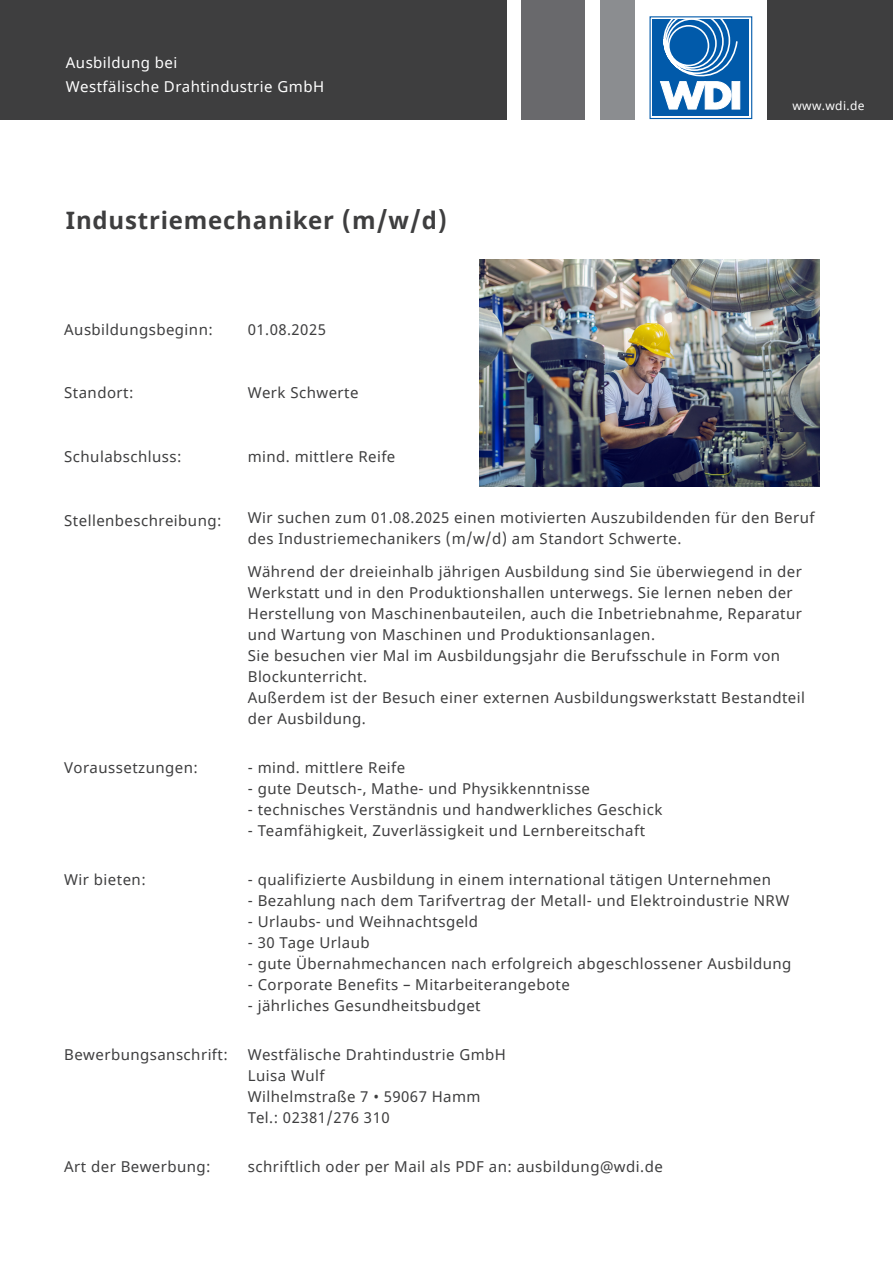
<style>
.page{position:relative;width:893px;height:1263px;background:#fff}
.page>*{position:absolute;margin:0;border:0;box-sizing:border-box;transform-origin:0 0}
.t1{font:700 24px "Noto Sans";letter-spacing:.035em;color:#3e3e3f}
.t2{font:15px/21px "Noto Sans";letter-spacing:.03em;color:#3e3e3f}
.t3{font:15px/24px "Noto Sans";letter-spacing:.03em;color:#fff}
.t4{font:12px "Noto Sans";letter-spacing:.03em;color:#fff}
</style>
<div class="page">
<svg style="left:652px;top:19px;width:97px;height:97px"></svg>
<div style="left:649px;top:16px;width:103px;height:103px;border:1px solid #015aaa"></div>
<div style="left:653px;top:20px;width:96px;height:96px;background:#015aaa"></div>
<svg style="left:659px;top:20px;width:79px;height:90px"></svg>
<div style="left:731px;top:81px;width:9px;height:29px;background:#fff;border:1px solid #fff"></div>
<div style="left:0;top:0;width:506px;height:119px;background:#3e3e3f"></div>
<div style="left:521px;top:0;width:64px;height:119px;background:#69696c"></div>
<div style="left:600px;top:0;width:35px;height:119px;background:#8b8d90"></div>
<div style="left:767px;top:0;width:126px;height:119px;background:#3e3e3f"></div>
<img style="left:480px;top:259px;width:339px;height:227px">
<p class="t3" style="left:66px;top:51px;width:260px">Ausbildung bei<br>Westfälische Drahtindustrie GmbH</p>
<h1 class="t1" style="left:66px;top:203px;width:383px">Industriemechaniker (m/w/d)</h1>
<p class="t2" style="left:64px;top:319px;width:150px">Ausbildungsbeginn:</p>
<p class="t2" style="left:248px;top:319px;width:80px">01.08.2025</p>
<p class="t2" style="left:64px;top:383px;width:71px">Standort:</p>
<p class="t2" style="left:248px;top:383px;width:112px">Werk Schwerte</p>
<p class="t2" style="left:64px;top:447px;width:119px">Schulabschluss:</p>
<p class="t2" style="left:248px;top:447px;width:149px">mind. mittlere Reife</p>
<p class="t4" style="left:792px;top:98px;width:74px">www.wdi.de</p>
<p class="t2" style="left:64px;top:510px;width:159px">Stellenbeschreibung:</p>
<p class="t2" style="left:248px;top:507px;width:568px">Wir suchen zum 01.08.2025 einen motivierten Auszubildenden für den Beruf des Industriemechanikers (m/w/d) am Standort Schwerte.</p>
<p class="t2" style="left:248px;top:561px;width:559px">Während der dreieinhalb jährigen Ausbildung sind Sie überwiegend in der Werkstatt und in den Produktionshallen unterwegs. Sie lernen neben der Herstellung von Maschinenbauteilen, auch die Inbetriebnahme, Reparatur und Wartung von Maschinen und Produktionsanlagen.<br>Sie besuchen vier Mal im Ausbildungsjahr die Berufsschule in Form von Blockunterricht.<br>Außerdem ist der Besuch einer externen Ausbildungswerkstatt Bestandteil der Ausbildung.</p>
<p class="t2" style="left:64px;top:758px;width:135px">Voraussetzungen:</p>
<p class="t2" style="left:248px;top:758px;width:159px">- mind. mittlere Reife</p>
<p class="t2" style="left:248px;top:779px;width:344px">- gute Deutsch-, Mathe- und Physikkenntnisse</p>
<p class="t2" style="left:248px;top:800px;width:416px">- technisches Verständnis und handwerkliches Geschick</p>
<p class="t2" style="left:248px;top:821px;width:399px">- Teamfähigkeit, Zuverlässigkeit und Lernbereitschaft</p>
<p class="t2" style="left:64px;top:870px;width:83px">Wir bieten:</p>
<p class="t2" style="left:248px;top:870px;width:525px">- qualifizierte Ausbildung in einem international tätigen Unternehmen</p>
<p class="t2" style="left:248px;top:891px;width:543px">- Bezahlung nach dem Tarifvertrag der Metall- und Elektroindustrie NRW</p>
<p class="t2" style="left:248px;top:912px;width:232px">- Urlaubs- und Weihnachtsgeld</p>
<p class="t2" style="left:248px;top:933px;width:123px">- 30 Tage Urlaub</p>
<p class="t2" style="left:248px;top:954px;width:545px">- gute Übernahmechancen nach erfolgreich abgeschlossener Ausbildung</p>
<p class="t2" style="left:248px;top:975px;width:324px">- Corporate Benefits – Mitarbeiterangebote</p>
<p class="t2" style="left:248px;top:996px;width:234px">- jährliches Gesundheitsbudget</p>
<p class="t2" style="left:64px;top:1045px;width:165px">Bewerbungsanschrift:</p>
<p class="t2" style="left:248px;top:1045px;width:260px">Westfälische Drahtindustrie GmbH<br>Luisa Wulf<br>Wilhelmstraße 7 • 59067 Hamm<br>Tel.: 02381/276 310</p>
<p class="t2" style="left:64px;top:1157px;width:148px">Art der Bewerbung:</p>
<p class="t2" style="left:248px;top:1157px;width:416px">schriftlich oder per Mail als PDF an: ausbildung@wdi.de</p>
</div>
